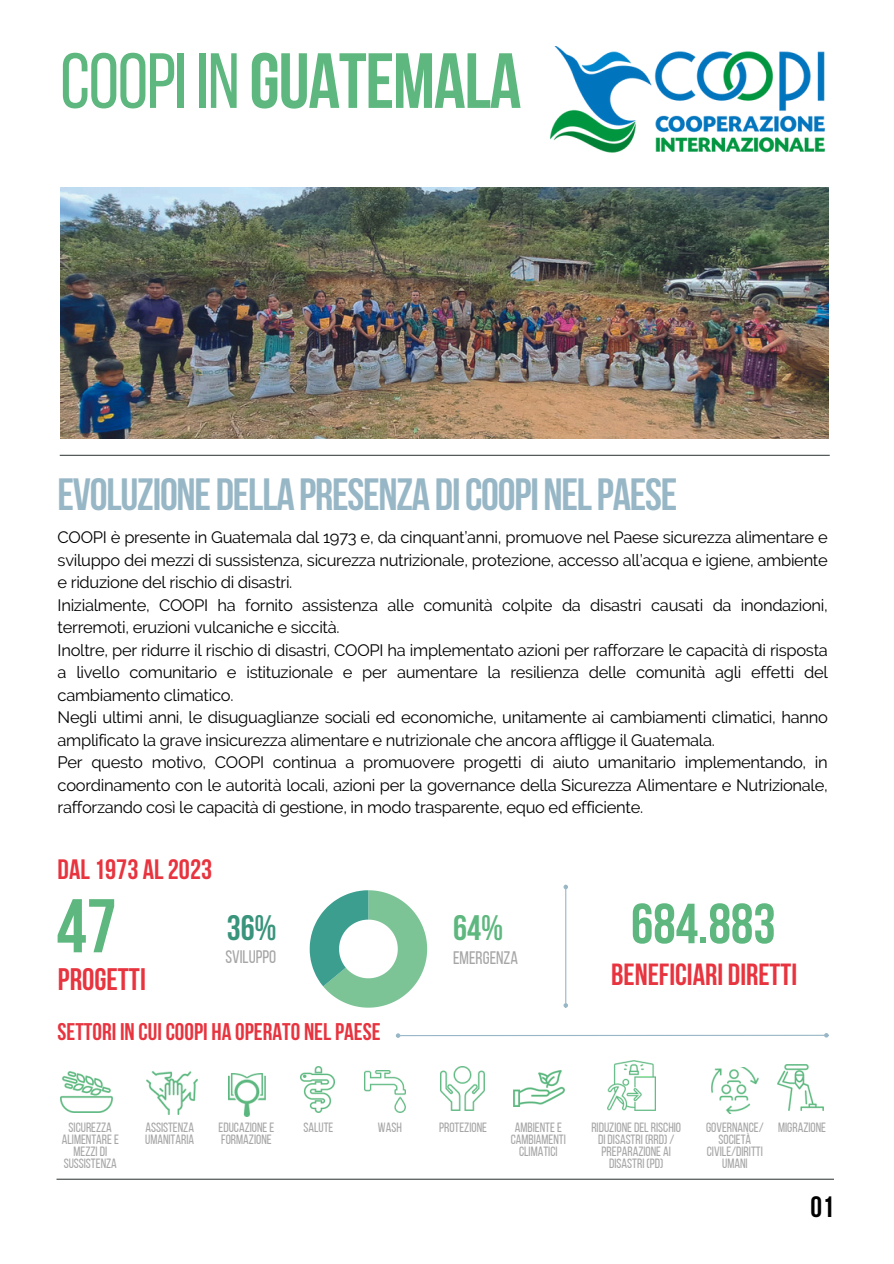
<style>
.page{position:relative;width:894px;height:1264px;background:#fff}
.page>*{position:absolute;margin:0;border:0;box-sizing:border-box;transform-origin:0 0}
.t1{font:700 78px "Bebas Neue";letter-spacing:-.015em;color:#5db77e}
.t2{font:700 75.9px "Bebas Neue";color:#5db77e}
.t3{font:700 56.4px "Bebas Neue";color:#5db77e}
.t4{font:700 45px "Bebas Neue";letter-spacing:-.025em;color:#98b7c6}
.t5{font:700 35.25px "Bebas Neue";color:#39947c}
.t6{font:700 35.25px "Bebas Neue";color:#5db77e}
.t7{font:700 31.05px "Bebas Neue";color:#e7343f}
.t8{font:700 30.45px "Bebas Neue";color:#e7343f}
.t9{font:700 29.25px "Bebas Neue";color:#000}
.t10{font:700 27.9px "Bebas Neue";color:#e7343f}
.t11{font:700 24px "Bebas Neue";color:#e7343f}
.t12{font:18.15px "Bebas Neue";color:#a6a6a6}
.t13{font:16.5px/22.5px "Raleway";letter-spacing:-.02em;color:#000;text-align:justify}
.t14{font:13.35px/12px "Bebas Neue";color:#a6a6a6;text-align:center}
.s1{font-weight:400}
</style>
<div class="page">
<hr style="left:56px;top:1178px;width:777px;height:1px;background:#414747">
<img style="left:550px;top:47px;width:274px;height:106px">
<img style="left:60px;top:187px;width:767px;height:251px">
<hr style="left:60px;top:455px;width:769px;height:1px;background:#414747">
<hr style="left:400px;top:1034px;width:424px;height:2px;background:#98b7c6">
<svg style="left:396px;top:1033px;width:4px;height:4px"></svg>
<svg style="left:823px;top:1033px;width:5px;height:4px"></svg>
<svg style="left:309px;top:890px;width:118px;height:117px"></svg>
<hr style="left:565px;top:889px;width:1px;height:114px;background:#98b7c6">
<svg style="left:563px;top:1003px;width:5px;height:4px"></svg>
<svg style="left:563px;top:884px;width:5px;height:5px"></svg>
<img style="left:61px;top:1071px;width:52px;height:41px">
<img style="left:300px;top:1066px;width:34px;height:46px">
<img style="left:364px;top:1070px;width:41px;height:42px">
<img style="left:440px;top:1066px;width:44px;height:44px">
<img style="left:513px;top:1070px;width:51px;height:36px">
<img style="left:777px;top:1064px;width:46px;height:46px">
<img style="left:146px;top:1071px;width:52px;height:43px">
<img style="left:228px;top:1073px;width:37px;height:43px">
<img style="left:607px;top:1060px;width:48px;height:50px">
<img style="left:711px;top:1067px;width:47px;height:46px">
<h6 class="t1" style="left:60px;top:49px;width:462px"><span class="s1">COOPI IN</span> GUATEMALA</h6>
<h5 class="t4" style="left:58px;top:476px;width:621px">EVOLUZIONEDELLAPRESENZADICOOPINELPAESE</h5>
<h5 class="t13" style="left:58px;top:526px;width:771px">COOPI è presente in Guatemala dal 1973 e, da cinquant’anni, promuove nel Paese sicurezza alimentare e sviluppo dei mezzi di sussistenza, sicurezza nutrizionale, protezione, accesso all’acqua e igiene, ambiente e riduzione del rischio di disastri.</h5>
<h4 class="t13" style="left:58px;top:593px;width:771px">Inizialmente, COOPI ha fornito assistenza alle comunità colpite da disastri causati da inondazioni, terremoti, eruzioni vulcaniche e siccità.</h4>
<p class="t13" style="left:58px;top:638px;width:771px">Inoltre, per ridurre il rischio di disastri, COOPI ha implementato azioni per rafforzare le capacità di risposta a livello comunitario e istituzionale e per aumentare la resilienza delle comunità agli effetti del cambiamento climatico.</p>
<h4 class="t13" style="left:58px;top:706px;width:771px">Negli ultimi anni, le disuguaglianze sociali ed economiche, unitamente ai cambiamenti climatici, hanno amplificato la grave insicurezza alimentare e nutrizionale che ancora affligge il Guatemala.</h4>
<p class="t13" style="left:58px;top:751px;width:771px">Per questo motivo, COOPI continua a promuovere progetti di aiuto umanitario implementando, in coordinamento con le autorità locali, azioni per la governance della Sicurezza Alimentare e Nutrizionale, rafforzando così le capacità di gestione, in modo trasparente, equo ed efficiente.</p>
<p class="t10" style="left:58px;top:858px;width:156px">DAL1973 AL2023</p>
<p class="t2" style="left:56px;top:895px;width:62px">47</p>
<p class="t7" style="left:58px;top:966px;width:90px">PROGETTI</p>
<p class="t5" style="left:227px;top:913px;width:51px">36%</p>
<p class="t12" style="left:225px;top:949px;width:52px">SVILUPPO</p>
<p class="t11" style="left:58px;top:1022px;width:324px">SETTORI IN CUI COOPI HA OPERATO NELPAESE</p>
<p class="t6" style="left:453px;top:913px;width:51px">64%</p>
<p class="t12" style="left:453px;top:950px;width:66px">EMERGENZA</p>
<p class="t3" style="left:630px;top:900px;width:146px">684.883</p>
<p class="t8" style="left:611px;top:962px;width:187px">BENEFICIARI DIRETTI</p>
<p class="t14" style="left:62px;top:1122px;width:59px">SICUREZZA<br>ALIMENTAREE<br>MEZZI DI<br>SUSSISTENZA</p>
<p class="t14" style="left:303px;top:1122px;width:32px">SALUTE</p>
<p class="t14" style="left:378px;top:1122px;width:25px">WASH</p>
<p class="t14" style="left:439px;top:1122px;width:49px">PROTEZIONE</p>
<p class="t14" style="left:510px;top:1122px;width:57px">AMBIENTEE<br>CAMBIAMENTI<br>CLIMATICI</p>
<p class="t14" style="left:145px;top:1122px;width:50px">ASSISTENZA</p>
<p class="t14" style="left:777px;top:1122px;width:49px">MIGRAZIONE</p>
<p class="t14" style="left:145px;top:1134px;width:51px">UMANITARIA</p>
<p class="t14" style="left:218px;top:1122px;width:57px;text-align:left">EDUCAZIONEE<br>FORMAZIONE</p>
<p class="t14" style="left:591px;top:1122px;width:91px">RIDUZIONEDELRISCHIO<br>DI DISASTRI (RRD)/<br>PREPARAZIONE AI<br>DISASTRI (PD)</p>
<p class="t14" style="left:705px;top:1122px;width:59px">GOVERNANCE/<br>SOCIETÀ<br>CIVILE/DIRITTI<br>UMANI</p>
<h2 class="t9" style="left:810px;top:1194px;width:25px">01</h2>
</div>
